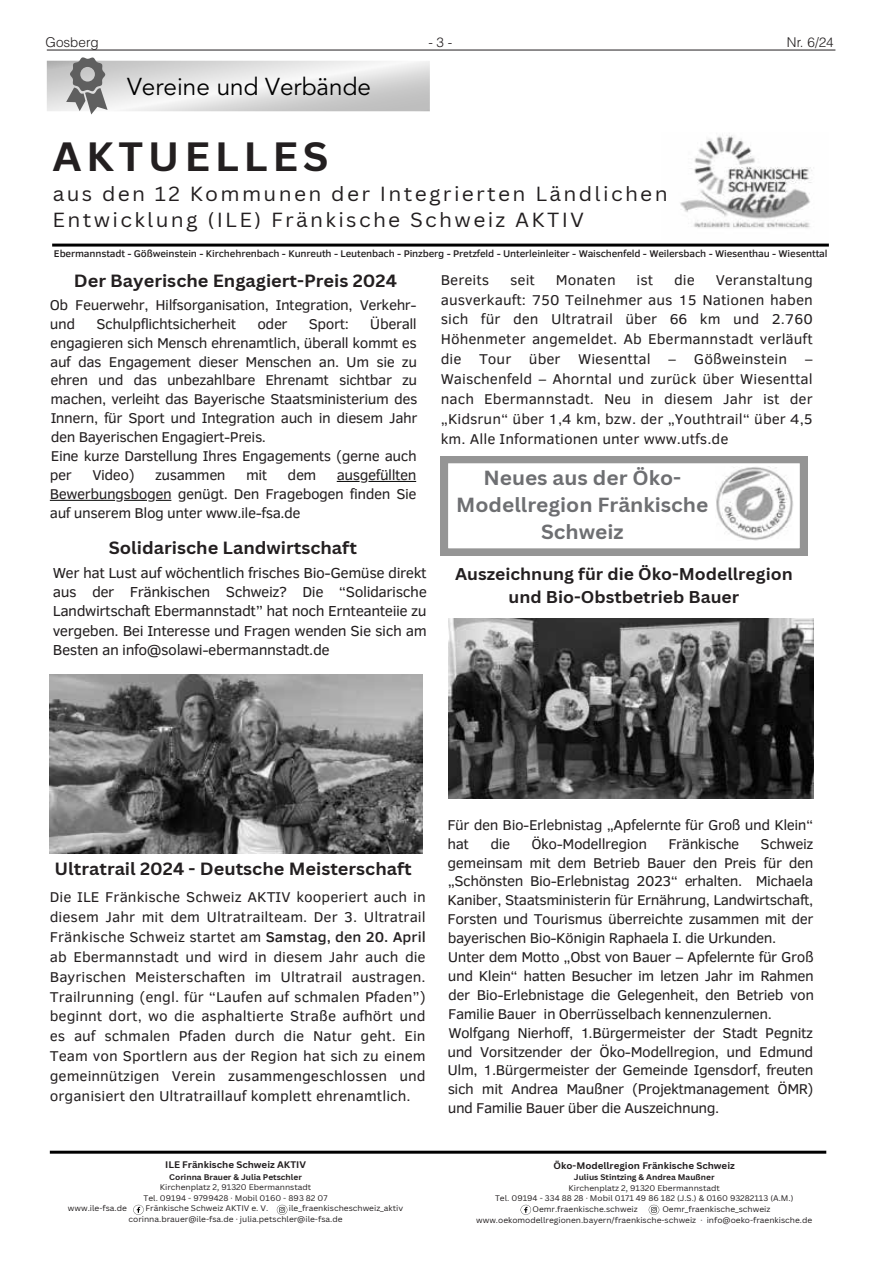
<style>
.page{position:relative;width:881px;height:1263px;background:#fff}
.page>*{position:absolute;margin:0;border:0;box-sizing:border-box;transform-origin:0 0}
.t1{font:700 39.75px "Sskvkm Canva Sans";letter-spacing:.11em;color:#231f20;scale:1.05 1}
.t2{font:24.3px "Avenir LT";color:#000}
.t3{font:19.95px/25.8px "Qycmdt Canva Sans";letter-spacing:.11em;color:#231f20;scale:1.05 1}
.t4{font:700 19.95px/26.8px "Sskvkm Canva Sans";color:#6e6f72;text-align:center;scale:1.05 1}
.t5{font:700 17.25px "Sskvkm Canva Sans";color:#231f20;scale:1.05 1}
.t6{font:700 16.65px/23px "Sskvkm Canva Sans";color:#231f20;text-align:center;scale:1.05 1}
.t7{font:14.85px/19.2px "Lrkbrg Clear Sans";letter-spacing:-.03em;color:#231f20;text-align:justify;scale:1.05 1}
.t8{font:14.55px/18.9px "Lrkbrg Clear Sans";letter-spacing:-.03em;color:#231f20;scale:1.05 1}
.t9{font:14.55px "Lrkbrg Clear Sans";color:#231f20;scale:1.05 1}
.t10{font:300 13.5px "Helvetica LT";color:#231f20}
.t11{font:500 9.9px "Ssfpcx Clear Sans";letter-spacing:-.015em;color:#231f20;scale:1.05 1}
.t12{font:700 9.3px "Sskvkm Canva Sans";color:#231f20;scale:1.05 1}
.t13{font:7.95px/10.6px "Qycmdt Canva Sans";color:#231f20;scale:1.05 1}
.t14{font:700 7.95px "Sskvkm Canva Sans";color:#231f20;scale:1.05 1}
.s1{font-family:"Ssfpcx Clear Sans";font-weight:500}
</style>
<div class="page">
<hr style="left:47px;top:50px;width:788px;height:1px;background:#231f20">
<svg style="left:47px;top:57px;width:382px;height:57px"></svg>
<svg style="left:133px;top:1205px;width:11px;height:10px"></svg>
<svg style="left:277px;top:1205px;width:10px;height:10px"></svg>
<svg style="left:648px;top:1205px;width:11px;height:10px"></svg>
<hr style="left:50px;top:1151px;width:776px;height:3px;background:#000">
<img style="left:680px;top:135px;width:132px;height:93px">
<hr style="left:52px;top:244px;width:776px;height:3px;background:#000">
<svg style="left:520px;top:1205px;width:11px;height:10px"></svg>
<svg style="left:440px;top:456px;width:366px;height:99px"></svg>
<img style="left:715px;top:466px;width:77px;height:74px">
<img style="left:448px;top:619px;width:365px;height:180px">
<img style="left:50px;top:675px;width:372px;height:179px">
<hr style="left:368px;top:481px;width:48px;height:1px;background:#000">
<svg style="left:336px;top:481px;width:23px;height:1px"></svg>
<svg style="left:156px;top:500px;width:15px;height:1px"></svg>
<svg style="left:124px;top:500px;width:23px;height:1px"></svg>
<hr style="left:50px;top:500px;width:65px;height:1px;background:#000">
<p class="t10" style="left:45px;top:34px;width:55px">Gosberg</p>
<p class="t10" style="left:428px;top:34px;width:26px">- 3 -</p>
<p class="t10" style="left:786px;top:34px;width:48px">Nr. 6/24</p>
<h2 class="t2" style="left:127px;top:73px;width:245px">Vereine und Verbände</h2>
<h1 class="t1" style="left:52px;top:133px;width:264px">AKTUELLES</h1>
<h3 class="t3" style="left:53px;top:181px;width:587px">aus den 12 Kommunen der Integrierten Ländlichen<br>Entwicklung (ILE) Fränkische Schweiz AKTIV</h3>
<p class="t11" style="left:54px;top:247px;width:738px">Ebermannstadt - Gößweinstein - Kirchehrenbach - Kunreuth - Leutenbach - Pinzberg - Pretzfeld - Unterleinleiter - Waischenfeld - Weilersbach - Wiesenthau - Wiesenttal</p>
<p class="t5" style="left:74px;top:271px;width:309px">Der Bayerische Engagiert-Preis 2024</p>
<p class="t8" style="left:50px;top:295px;width:351px">Ob Feuerwehr, Hilfsorganisation, Integration, Verkehr&shy;und</p>
<p class="t8" style="left:50px;top:314px;width:351px;text-indent:320px">Überall engagieren sich Mensch ehrenamtlich, überall kommt es auf das Engagement dieser Menschen an. Um sie zu ehren und das unbezahlbare Ehrenamt sichtbar zu machen, verleiht das Bayerische Staatsministerium des Innern, für Sport und Integration auch in diesem Jahr den Bayerischen Engagiert-Preis.<br>Eine kurze Darstellung Ihres Engagements (gerne auch per</p>
<p class="t8" style="left:96px;top:314px;width:135px">Schulpflichtsicherheit</p>
<p class="t8" style="left:257px;top:314px;width:30px">oder</p>
<p class="t8" style="left:309px;top:314px;width:40px">Sport:</p>
<p class="t8" style="left:92px;top:465px;width:42px">Video)</p>
<p class="t8" style="left:155px;top:465px;width:69px">zusammen</p>
<p class="t8" style="left:246px;top:465px;width:22px">mit</p>
<p class="t8" style="left:287px;top:465px;width:29px">dem</p>
<p class="t8" style="left:50px;top:465px;width:351px;text-align:justify;text-indent:287px">ausgefüllten Bewerbungsbogen genügt. Den Fragebogen finden Sie auf unserem Blog unter www.ile-fsa.de</p>
<p class="t5" style="left:109px;top:537px;width:238px">Solidarische Landwirtschaft</p>
<p class="t7" style="left:53px;top:563px;width:358px">Wer hat Lust auf wöchentlich frisches Bio-Gemüse direkt aus der Fränkischen Schweiz? Die “Solidarische Landwirtschaft Ebermannstadt” hat noch Ernteanteiie zu vergeben. Bei Interesse und Fragen wenden Sie sich am Besten an info@solawi-ebermannstadt.de</p>
<p class="t8" style="left:440px;top:270px;width:356px;line-height:20px;text-align:justify;text-indent:275px">Veranstaltung ausverkauft: 750 Teilnehmer aus 15 Nationen haben sich für den Ultratrail über 66 km und 2.760<br>Höhenmeter angemeldet. Ab Ebermannstadt verläuft die Tour über Wiesenttal – Gößweinstein – Waischenfeld – Ahorntal und zurück über Wiesenttal nach Ebermannstadt. Neu in diesem Jahr ist der „Kidsrun“ über 1,4 km, bzw. der „Youthtrail“ über 4,5 km. Alle Informationen unter www.utfs.de</p>
<p class="t9" style="left:440px;top:270px;width:48px">Bereits</p>
<p class="t8" style="left:510px;top:270px;width:25px">seit</p>
<p class="t9" style="left:555px;top:270px;width:58px">Monaten</p>
<p class="t8" style="left:636px;top:270px;width:17px">ist</p>
<p class="t8" style="left:673px;top:270px;width:21px">die</p>
<h3 class="t4" style="left:456px;top:465px;width:241px">Neues aus der Öko-<br>Modellregion Fränkische<br>Schweiz</h3>
<p class="t6" style="left:455px;top:563px;width:323px">Auszeichnung für die Öko-Modellregion und Bio-Obstbetrieb Bauer</p>
<p class="t5" style="left:54px;top:858px;width:341px">Ultratrail 2024 - Deutsche Meisterschaft</p>
<p class="t8" style="left:50px;top:887px;width:359px;line-height:20px;text-align:justify">Die ILE Fränkische Schweiz AKTIV kooperiert auch in diesem Jahr mit dem Ultratrailteam. Der 3. Ultratrail Fränkische Schweiz startet am <span class="s1">Samstag, den 20. April </span>ab Ebermannstadt und wird in diesem Jahr auch die Bayrischen Meisterschaften im Ultratrail austragen.<br>Trailrunning (engl. für “Laufen auf schmalen Pfaden”) beginnt dort, wo die asphaltierte Straße aufhört und es auf schmalen Pfaden durch die Natur geht. Ein Team von Sportlern aus der Region hat sich zu einem gemeinnützigen Verein zusammengeschlossen und organisiert den Ultratraillauf komplett ehrenamtlich.</p>
<p class="t8" style="left:447px;top:815px;width:350px">Für den Bio-Erlebnistag „Apfelernte für Groß und Klein“ hat</p>
<p class="t8" style="left:490px;top:834px;width:20px">die</p>
<p class="t8" style="left:531px;top:834px;width:112px">Öko-Modellregion</p>
<p class="t8" style="left:668px;top:834px;width:69px">Fränkische</p>
<p class="t8" style="left:447px;top:834px;width:350px;text-indent:313px">Schweiz gemeinsam mit dem Betrieb Bauer den Preis für den „Schönsten Bio-Erlebnistag 2023“ erhalten. Michaela Kaniber, Staatsministerin für Ernährung, Landwirtschaft, Forsten und Tourismus überreichte zusammen mit der bayerischen Bio-Königin Raphaela I. die Urkunden.<br>Unter dem Motto „Obst von Bauer – Apfelernte für Groß und Klein“ hatten Besucher im letzen Jahr im Rahmen der Bio-Erlebnistage die Gelegenheit, den Betrieb von Familie Bauer in Oberrüsselbach kennenzulernen.<br>Wolfgang Nierhoff, 1.Bürgermeister der Stadt Pegnitz und Vorsitzender der Öko-Modellregion, und Edmund Ulm, 1.Bürgermeister der Gemeinde Igensdorf, freuten sich mit Andrea Maußner (Projektmanagement ÖMR) und Familie Bauer über die Auszeichnung.</p>
<p class="t12" style="left:165px;top:1159px;width:135px">ILE Fränkische Schweiz AKTIV</p>
<p class="t14" style="left:169px;top:1172px;width:128px">Corinna Brauer &amp; Julia Petschler</p>
<p class="t13" style="left:143px;top:1182px;width:177px;text-align:center">Kirchenplatz 2, 91320 Ebermannstadt<br>Tel. 09194 - 9799428 · Mobil 0160 - 893 82 07</p>
<p class="t13" style="left:68px;top:1203px;width:58px">www.ile-fsa.de</p>
<p class="t13" style="left:145px;top:1203px;width:118px">Fränkische Schweiz AKTIV e. V.</p>
<p class="t13" style="left:128px;top:1203px;width:263px;text-indent:160px">ile_fraenkischeschweiz_aktiv corinna.brauer@ile-fsa.de · julia.petschler@ile-fsa.de</p>
<p class="t12" style="left:553px;top:1160px;width:174px">Öko-Modellregion Fränkische Schweiz</p>
<p class="t14" style="left:573px;top:1173px;width:135px">Julius Stintzing &amp; Andrea Maußner</p>
<p class="t13" style="left:568px;top:1183px;width:146px">Kirchenplatz 2, 91320 Ebermannstadt</p>
<p class="t13" style="left:495px;top:1193px;width:285px">Tel. 09194 - 334 88 28 · Mobil 0171 49 86 182 (J.S.) &amp; 0160 93282113 (A.M.)</p>
<p class="t13" style="left:532px;top:1204px;width:102px">Oemr.fraenkische.schweiz</p>
<p class="t13" style="left:476px;top:1204px;width:321px;text-indent:186px">Oemr_fraenkische_schweiz www.oekomodellregionen.bayern/fraenkische-schweiz · info@oeko-fraenkische.de</p>
</div>
